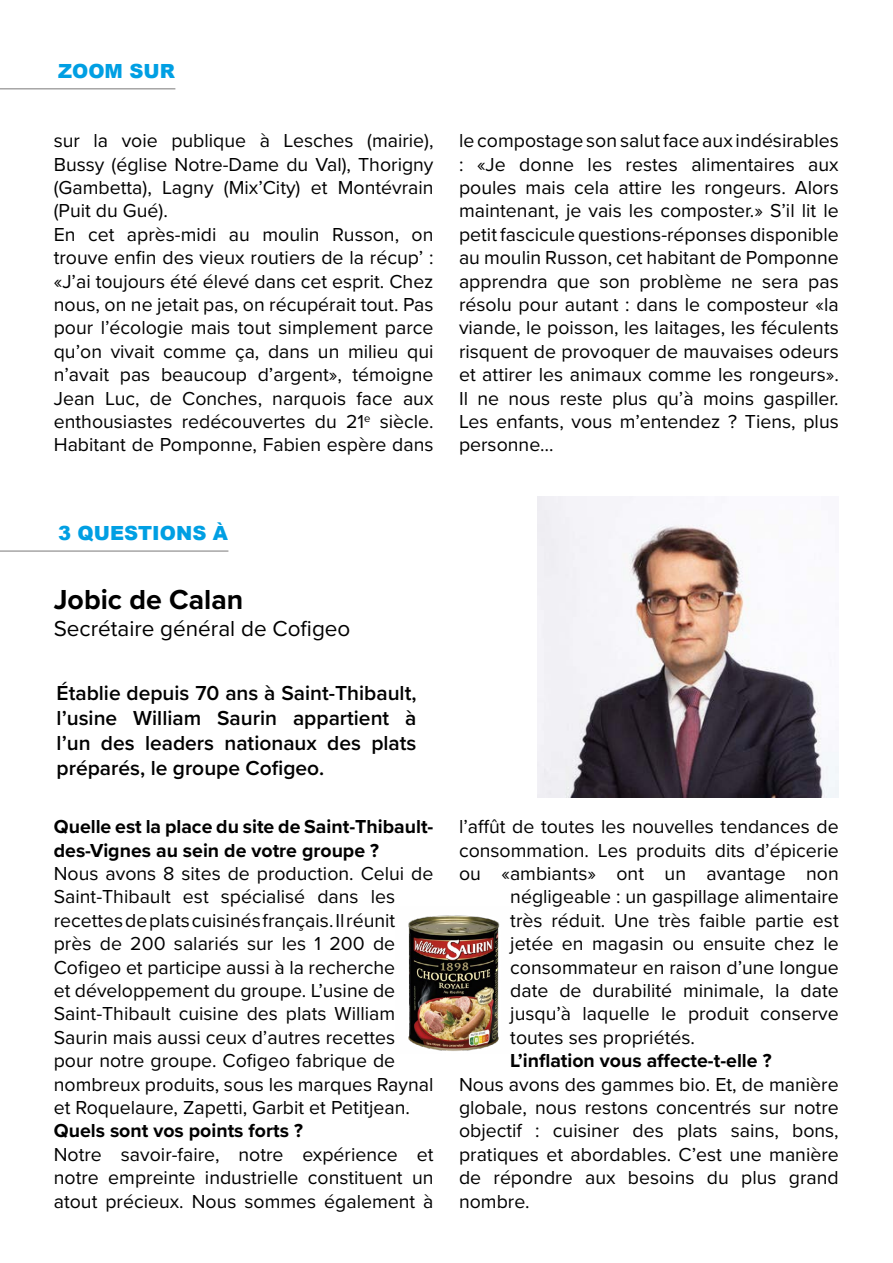
<style>
.page{position:relative;width:893px;height:1263px;background:#fff}
.page>*{position:absolute;margin:0;border:0;box-sizing:border-box;transform-origin:0 0}
.t1{font:700 28.5px "Proxima Nova";color:#000}
.t2{font:22.5px "Proxima Nova";color:#000}
.t3{font:600 21px/25.2px "Proxima Nova";color:#000;text-align:justify}
.t4{font:19.5px/23.4px "Proxima Nova";color:#000;text-align:justify}
.t5{font:700 19.5px/23.4px "Proxima Nova";color:#000}
.t6{font:900 19.5px "Arial";color:#009fe3}
</style>
<div class="page">
<hr style="left:0;top:550px;width:228px;height:2px;background:#a6a5a5">
<img style="left:538px;top:496px;width:301px;height:301px">
<img style="left:408px;top:915px;width:92px;height:136px">
<hr style="left:0;top:88px;width:175px;height:2px;background:#a6a5a5">
<p class="t6" style="left:58px;top:57px;width:118px">ZOOM SUR</p>
<p class="t4" style="left:54px;top:128px;width:381px;text-align:left">sur la voie publique à Lesches (mairie), Bussy (église Notre-Dame du Val), Thorigny (Gambetta), Lagny (Mix’City) et Montévrain (Puit du Gué).<br>En cet après-midi au moulin Russon, on trouve enfin des vieux routiers de la récup’ : «J’ai toujours été élevé dans cet esprit. Chez nous, on ne jetait pas, on récupérait tout. Pas pour l’écologie mais tout simplement parce qu’on vivait comme ça, dans un milieu qui n’avait pas beaucoup d’argent», témoigne Jean Luc, de Conches, narquois face aux enthousiastes redécouvertes du 21<sup>e</sup> siècle.<br>Habitant de Pomponne, Fabien espère dans</p>
<p class="t4" style="left:459px;top:128px;width:381px">le compostage son salut face aux indésirables : «Je donne les restes alimentaires aux poules mais cela attire les rongeurs. Alors maintenant, je vais les composter.» S’il lit le petit fascicule questions-réponses disponible au moulin Russon, cet habitant de Pomponne apprendra que son problème ne sera pas résolu pour autant : dans le composteur «la viande, le poisson, les laitages, les féculents risquent de provoquer de mauvaises odeurs et attirer les animaux comme les rongeurs».<br>Il ne nous reste plus qu’à moins gaspiller.<br>Les enfants, vous m’entendez ? Tiens, plus personne…</p>
<p class="t6" style="left:58px;top:519px;width:172px">3 QUESTIONS À</p>
<h1 class="t1" style="left:54px;top:579px;width:191px">Jobic de Calan</h1>
<p class="t2" style="left:54px;top:612px;width:298px">Secrétaire général de Cofigeo</p>
<p class="t3" style="left:57px;top:680px;width:361px">Établie depuis 70 ans à Saint-Thibault, l’usine William Saurin appartient à l’un des leaders nationaux des plats préparés, le groupe Cofigeo.</p>
<p class="t5" style="left:54px;top:814px;width:381px">Quelle est la place du site de Saint-Thibault&shy;des-Vignes au sein de votre groupe ?</p>
<p class="t4" style="left:54px;top:861px;width:381px;text-align:left">Nous avons 8 sites de production. Celui de Saint-Thibault est spécialisé dans les recettes de plats cuisinés français. Il réunit près de 200 salariés sur les 1 200 de Cofigeo et participe aussi à la recherche<br>et développement du groupe. L’usine de Saint-Thibault cuisine des plats William Saurin mais aussi ceux d’autres recettes pour notre groupe. Cofigeo fabrique de nombreux produits, sous les marques Raynal et Roquelaure, Zapetti, Garbit et Petitjean.</p>
<p class="t5" style="left:54px;top:1119px;width:251px">Quels sont vos points forts ?</p>
<p class="t4" style="left:54px;top:1142px;width:381px">Notre savoir-faire, notre expérience et notre empreinte industrielle constituent un atout précieux. Nous sommes également à</p>
<p class="t4" style="left:459px;top:814px;width:381px">l’affût de toutes les nouvelles tendances de</p>
<p class="t4" style="left:459px;top:837px;width:381px">consommation. Les produits dits d’épicerie</p>
<p class="t4" style="left:459px;top:861px;width:381px">ou «ambiants» ont un avantage non</p>
<p class="t4" style="left:510px;top:884px;width:330px">négligeable : un gaspillage alimentaire</p>
<p class="t4" style="left:510px;top:908px;width:330px">très réduit. Une très faible partie est</p>
<p class="t4" style="left:510px;top:931px;width:330px">jetée en magasin ou ensuite chez le</p>
<p class="t4" style="left:510px;top:954px;width:330px">consommateur en raison d’une longue</p>
<p class="t4" style="left:510px;top:978px;width:330px">date de durabilité minimale, la date</p>
<p class="t4" style="left:510px;top:1001px;width:330px">jusqu’à laquelle le produit conserve</p>
<p class="t4" style="left:510px;top:1025px;width:186px">toutes ses propriétés.</p>
<p class="t5" style="left:510px;top:1048px;width:263px">L’inflation vous affecte-t-elle ?</p>
<p class="t4" style="left:459px;top:1071px;width:381px">Nous avons des gammes bio. Et, de manière globale, nous restons concentrés sur notre objectif : cuisiner des plats sains, bons, pratiques et abordables. C’est une manière de répondre aux besoins du plus grand nombre.</p>
</div>
